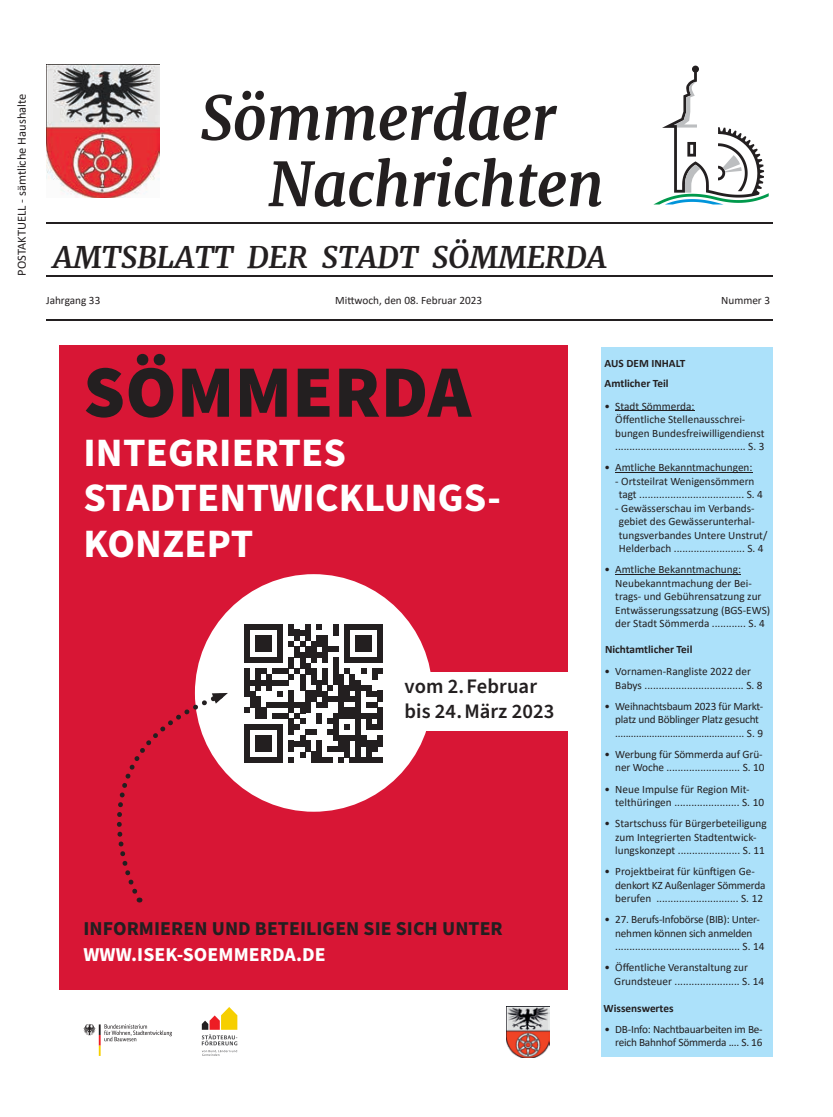
<style>
.page{position:relative;width:833px;height:1117px;background:#fff}
.page>*{position:absolute;margin:0;border:0;box-sizing:border-box;transform-origin:0 0}
.t1{font:900 73.88px "Source Sans Pro";letter-spacing:.005em;color:#231f20}
.t2{font:italic 700 60px/66.2px "Merriweather";letter-spacing:-.01em;color:#231f20}
.t3{font:700 40.25px/45.6px "Source Sans Pro";letter-spacing:.005em;color:#fff}
.t4{font:italic 700 30px "Merriweather";color:#231f20}
.t5{font:600 20.62px/24.8px "Source Sans Pro";letter-spacing:.005em;color:#231f20}
.t6{font:700 19.75px "Source Sans Pro";letter-spacing:.005em;color:#231f20}
.t7{font:700 19.75px "Source Sans Pro";letter-spacing:.005em;color:#fff}
.t8{font:12.5px "Calibri";color:#231f20}
.t9{font:11.25px/13.5px "Calibri";color:#231f20}
.t10{font:11.25px/13.5px "Calibri";letter-spacing:-.02em;color:#231f20}
.t11{font:700 11.25px/20px "Calibri";color:#231f20}
</style>
<div class="page">
<hr style="left:46px;top:319px;width:726px;height:1px;background:#231f20">
<div style="left:601px;top:347px;width:171px;height:709px;background:#ace1fa"></div>
<hr style="left:615px;top:410px;width:79px;height:1px;background:#231f20">
<hr style="left:615px;top:472px;width:137px;height:1px;background:#231f20">
<hr style="left:615px;top:574px;width:126px;height:1px;background:#231f20">
<hr style="left:46px;top:223px;width:726px;height:1px;background:#231f20">
<hr style="left:46px;top:276px;width:726px;height:1px;background:#231f20">
<img style="left:47px;top:65px;width:113px;height:132px">
<svg style="left:654px;top:66px;width:114px;height:138px"></svg>
<div style="left:60px;top:345px;width:507px;height:644px;background:#d81635"></div>
<svg style="left:83px;top:1024px;width:89px;height:31px"></svg>
<svg style="left:202px;top:1007px;width:35px;height:48px"></svg>
<div style="left:195px;top:574px;width:237px;height:237px;background:#fff;border-radius:50%"></div>
<svg style="left:244px;top:624px;width:139px;height:138px"></svg>
<div style="left:404px;top:671px;width:176px;height:59px;background:#fff"></div>
<svg style="left:116px;top:691px;width:112px;height:211px"></svg>
<img style="left:507px;top:1006px;width:42px;height:51px">
<p class="t8" style="left:13px;top:276px;width:183px;rotate:-90deg">POSTAKTUELL - sämtliche Haushalte</p>
<h2 class="t2" style="left:268px;top:85px;width:337px;text-indent:-68px">Sömmerdaer<br>Nachrichten</h2>
<h3 class="t4" style="left:53px;top:238px;width:555px">AMTSBLATT DER STADT SÖMMERDA</h3>
<p class="t9" style="left:46px;top:293px;width:56px">Jahrgang 33</p>
<p class="t9" style="left:335px;top:293px;width:148px">Mittwoch, den 08. Februar 2023</p>
<p class="t9" style="left:721px;top:293px;width:50px">Nummer 3</p>
<h1 class="t1" style="left:83px;top:341px;width:389px">SÖMMERDA</h1>
<h3 class="t3" style="left:83px;top:430px;width:419px">INTEGRIERTES<br>STADTENTWICKLUNGS-<br>KONZEPT</h3>
<h3 class="t5" style="left:404px;top:674px;width:151px">vom 2. Februar bis 24. März 2023</h3>
<h3 class="t6" style="left:83px;top:914px;width:421px">INFORMIEREN UND BETEILIGEN SIE SICH UNTER</h3>
<h3 class="t7" style="left:83px;top:941px;width:244px">WWW.ISEK-SOEMMERDA.DE</h3>
<p class="t11" style="left:604px;top:352px;width:82px">AUS DEM INHALT<br>Amtlicher Teil</p>
<p class="t9" style="left:615px;top:399px;width:151px;text-indent:-11px">• Stadt Sömmerda:<br>Öffentliche Stellenausschrei&shy;bungen Bundesfreiwilligendienst .............................................. S. 3</p>
<p class="t9" style="left:604px;top:460px;width:149px">• Amtliche Bekanntmachungen:</p>
<p class="t9" style="left:619px;top:474px;width:146px;text-indent:-4px">- Ortsteilrat Wenigensömmern tagt ..................................... S. 4</p>
<p class="t9" style="left:619px;top:501px;width:150px;text-indent:-4px">- Gewässerschau im Verbands&shy;gebiet des Gewässerunterhal&shy;tungsverbandes Untere Unstrut/ Helderbach ......................... S. 4</p>
<p class="t9" style="left:615px;top:562px;width:156px;text-indent:-11px">• Amtliche Bekanntmachung:<br>Neubekanntmachung der Bei&shy;trags- und Gebührensatzung zur<br>Entwässerungssatzung (BGS-EWS) der Stadt Sömmerda ............ S. 4</p>
<p class="t11" style="left:605px;top:639px;width:89px">Nichtamtlicher Teil</p>
<p class="t9" style="left:615px;top:664px;width:149px;text-indent:-11px">• Vornamen-Rangliste 2022 der<br>Babys ................................... S. 8</p>
<p class="t10" style="left:615px;top:699px;width:149px;text-indent:-11px">• Weihnachtsbaum 2023 für Markt&shy;platz und Böblinger Platz gesucht ................................................. S. 9</p>
<p class="t9" style="left:604px;top:747px;width:161px;text-align:right">• Werbung für Sömmerda auf Grü&shy;ner Woche .......................... S. 10</p>
<p class="t9" style="left:615px;top:781px;width:150px;text-indent:-11px">• Neue Impulse für Region Mit&shy;telthüringen ....................... S. 10</p>
<p class="t9" style="left:615px;top:816px;width:153px;text-indent:-11px">• Startschuss für Bürgerbeteiligung zum Integrierten Stadtentwick&shy;lungskonzept ...................... S. 11</p>
<p class="t9" style="left:615px;top:864px;width:152px;text-indent:-11px">• Projektbeirat für künftigen Ge&shy;denkort KZ Außenlager Sömmerda berufen ............................. S. 12</p>
<p class="t10" style="left:615px;top:912px;width:151px;text-indent:-11px">• 27. Berufs-Infobörse (BIB): Unter&shy;nehmen können sich anmelden ............................................ S. 14</p>
<p class="t9" style="left:614px;top:960px;width:151px;text-indent:-10px">• Öffentliche Veranstaltung zur<br>Grundsteuer ....................... S. 14</p>
<p class="t11" style="left:603px;top:997px;width:71px">Wissenswertes</p>
<p class="t10" style="left:604px;top:1021px;width:160px;text-align:right">• DB-Info: Nachtbauarbeiten im Be&shy;reich Bahnhof Sömmerda .... S. 16</p>
</div>
